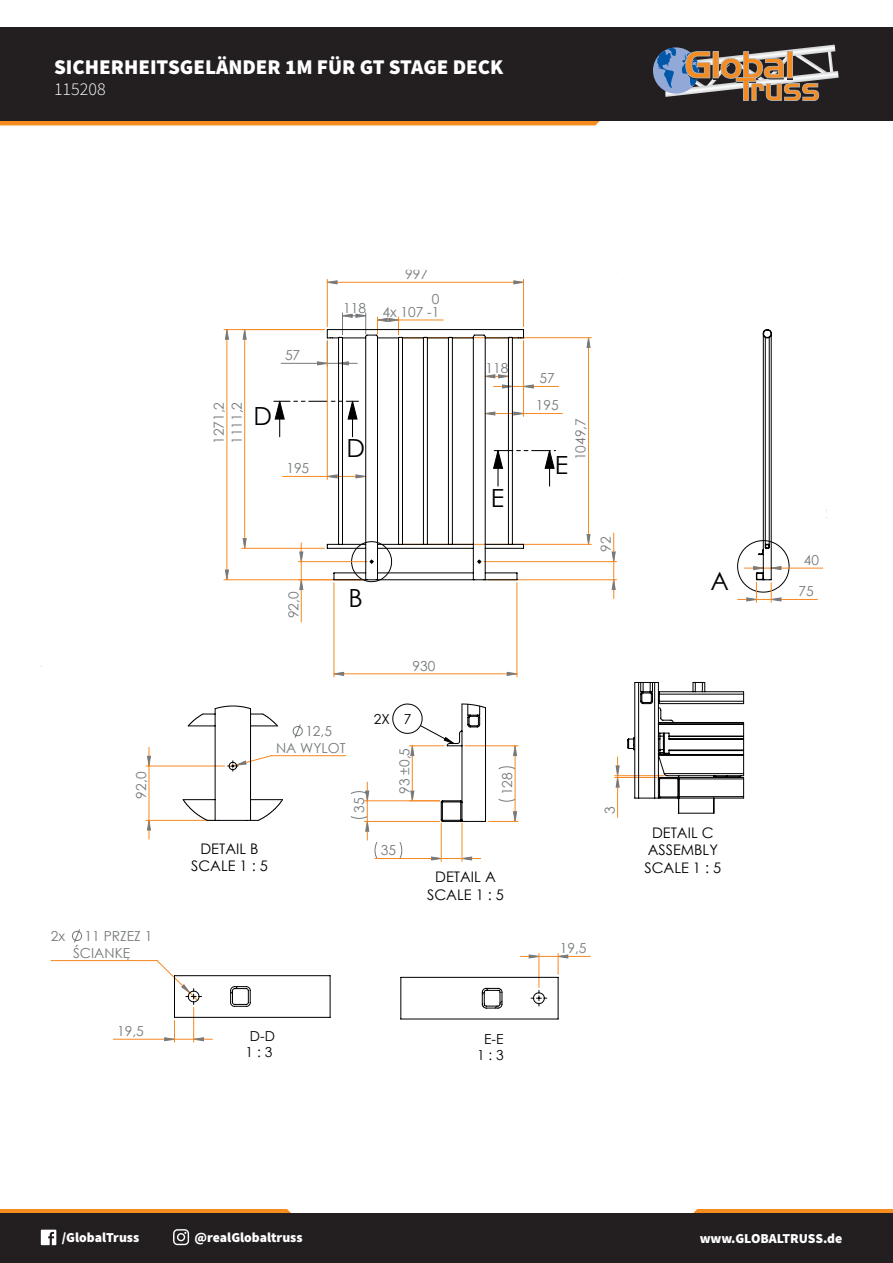
<style>
.page{position:relative;width:893px;height:1263px;background:#fff}
.page>*{position:absolute;margin:0;border:0;box-sizing:border-box;transform-origin:0 0}
.t1{font:25.05px "Century Gothic";color:#000001}
.t2{font:900 21px "Source Sans Pro";color:#fff}
.t3{font:300 18px "Source Sans Pro";color:#fff}
.t4{font:14.55px/17.5px "Century Gothic";color:#000001;text-align:center}
.t5{font:13.8px/16.5px "Century Gothic";color:#75797b}
.t6{font:13.8px/15.9px "Century Gothic";color:#000001;text-align:center}
.t7{font:900 13.65px "Source Sans Pro";color:#fff}
</style>
<div class="page">
<hr style="left:0;top:121px;width:600px;height:4px;background:#f68b1f">
<div style="left:0;top:28px;width:893px;height:93px;background:#231f20"></div>
<img style="left:814px;top:45px;width:21px;height:25px">
<img style="left:819px;top:71px;width:20px;height:25px">
<div style="left:653px;top:47px;width:46px;height:47px;background:#92a8d6;border-radius:50%"></div>
<svg style="left:657px;top:47px;width:162px;height:54px"></svg>
<svg style="left:693px;top:1209px;width:200px;height:4px"></svg>
<div style="left:0;top:1213px;width:893px;height:50px;background:#231f20"></div>
<svg style="left:0;top:1209px;width:291px;height:37px"></svg>
<hr style="left:113px;top:1039px;width:61px;height:1px;background:#f58923">
<hr style="left:146px;top:766px;width:79px;height:1px;background:#f58923">
<hr style="left:146px;top:820px;width:66px;height:1px;background:#f58923">
<hr style="left:794px;top:735px;width:1px;height:176px;background:#000001">
<hr style="left:794px;top:911px;width:34px;height:1px;background:#000001">
<hr style="left:832px;top:735px;width:1px;height:30px;background:#000001">
<hr style="left:864px;top:735px;width:1px;height:30px;background:#000001">
<hr style="left:892px;top:735px;width:1px;height:30px;background:#000001">
<hr style="left:832px;top:765px;width:1px;height:146px;background:#000001">
<hr style="left:864px;top:765px;width:1px;height:146px;background:#000001">
<hr style="left:892px;top:765px;width:1px;height:146px;background:#000001">
<hr style="left:794px;top:783px;width:34px;height:1px;background:#000001">
<hr style="left:794px;top:804px;width:34px;height:1px;background:#000001">
<hr style="left:794px;top:825px;width:34px;height:1px;background:#000001">
<hr style="left:794px;top:846px;width:34px;height:1px;background:#000001">
<hr style="left:794px;top:867px;width:34px;height:1px;background:#000001">
<hr style="left:794px;top:889px;width:34px;height:1px;background:#000001">
<hr style="left:794px;top:765px;width:34px;height:1px;background:#000001">
<svg style="left:274px;top:313px;width:250px;height:17px"></svg>
<svg style="left:524px;top:337px;width:66px;height:196px"></svg>
<svg style="left:517px;top:533px;width:99px;height:65px"></svg>
<svg style="left:148px;top:330px;width:369px;height:500px"></svg>
<svg style="left:327px;top:329px;width:197px;height:251px"></svg>
<svg style="left:737px;top:329px;width:53px;height:264px"></svg>
<svg style="left:350px;top:703px;width:270px;height:137px"></svg>
<svg style="left:182px;top:705px;width:101px;height:116px"></svg>
<svg style="left:627px;top:682px;width:117px;height:132px"></svg>
<svg style="left:174px;top:975px;width:157px;height:67px"></svg>
<svg style="left:400px;top:953px;width:168px;height:67px"></svg>
<h2 class="t2" style="left:54px;top:52px;width:451px">SICHERHEITSGELÄNDER 1M FÜR GT STAGE DECK</h2>
<h3 class="t3" style="left:54px;top:78px;width:53px">115208</h3>
<p class="t5" style="left:133px;top:798px;width:28px;rotate:-90deg">92,0</p>
<p class="t5" style="left:51px;top:927px;width:16px">2x</p>
<p class="t5" style="left:73px;top:927px;width:81px;text-indent:12px">11 PRZEZ 1<br>ŚCIANKĘ</p>
<p class="t5" style="left:285px;top:347px;width:17px">57</p>
<p class="t5" style="left:210px;top:444px;width:43px;line-height:17.7px;rotate:-90deg">1271,2<br>1111,2</p>
<h1 class="t1" style="left:254px;top:398px;width:20px">D</h1>
<p class="t5" style="left:286px;top:460px;width:24px">195</p>
<p class="t5" style="left:343px;top:299px;width:24px">118</p>
<p class="t5" style="left:405px;top:266px;width:24px">997</p>
<p class="t5" style="left:432px;top:290px;width:9px">0</p>
<p class="t5" style="left:382px;top:303px;width:58px">4x 107 -1</p>
<h1 class="t1" style="left:346px;top:431px;width:20px">D</h1>
<p class="t5" style="left:486px;top:360px;width:24px">118</p>
<h1 class="t1" style="left:491px;top:481px;width:15px">E</h1>
<p class="t5" style="left:285px;top:618px;width:28px;rotate:-90deg">92,0</p>
<h1 class="t1" style="left:348px;top:580px;width:16px">B</h1>
<p class="t5" style="left:413px;top:657px;width:24px">930</p>
<p class="t5" style="left:276px;top:723px;width:71px;text-indent:29px">12,5<br>NA WYLOT</p>
<p class="t5" style="left:351px;top:813px;width:17px;rotate:-90deg">35</p>
<p class="t6" style="left:374px;top:711px;width:39px">2X 7</p>
<p class="t5" style="left:396px;top:794px;width:47px;rotate:-90deg">93 ±0,5</p>
<p class="t4" style="left:191px;top:839px;width:78px">DETAIL B<br>SCALE 1 : 5</p>
<p class="t5" style="left:381px;top:842px;width:17px">35</p>
<p class="t5" style="left:499px;top:795px;width:24px;rotate:-90deg">128</p>
<p class="t4" style="left:427px;top:868px;width:78px">DETAIL A<br>SCALE 1 : 5</p>
<p class="t5" style="left:536px;top:365px;width:24px;line-height:27px">57<br>195</p>
<p class="t5" style="left:572px;top:460px;width:43px;rotate:-90deg">1049,7</p>
<h1 class="t1" style="left:555px;top:448px;width:15px">E</h1>
<p class="t5" style="left:597px;top:552px;width:17px;rotate:-90deg">92</p>
<p class="t5" style="left:601px;top:814px;width:9px;rotate:-90deg">3</p>
<p class="t5" style="left:560px;top:940px;width:28px">19,5</p>
<p class="t5" style="left:117px;top:1023px;width:28px">19,5</p>
<p class="t6" style="left:246px;top:1028px;width:31px">D-D<br>1 : 3</p>
<p class="t6" style="left:477px;top:1031px;width:28px">E-E<br>1 : 3</p>
<h1 class="t1" style="left:710px;top:563px;width:20px">A</h1>
<p class="t4" style="left:644px;top:823px;width:78px">DETAIL C<br>ASSEMBLY<br>SCALE 1 : 5</p>
<p class="t5" style="left:804px;top:552px;width:17px">40</p>
<p class="t5" style="left:798px;top:583px;width:17px">75</p>
<p class="t7" style="left:62px;top:1228px;width:79px">/GlobalTruss</p>
<p class="t7" style="left:195px;top:1228px;width:109px">@realGlobaltruss</p>
<p class="t7" style="left:700px;top:1228px;width:144px">www.GLOBALTRUSS.de</p>
</div>
